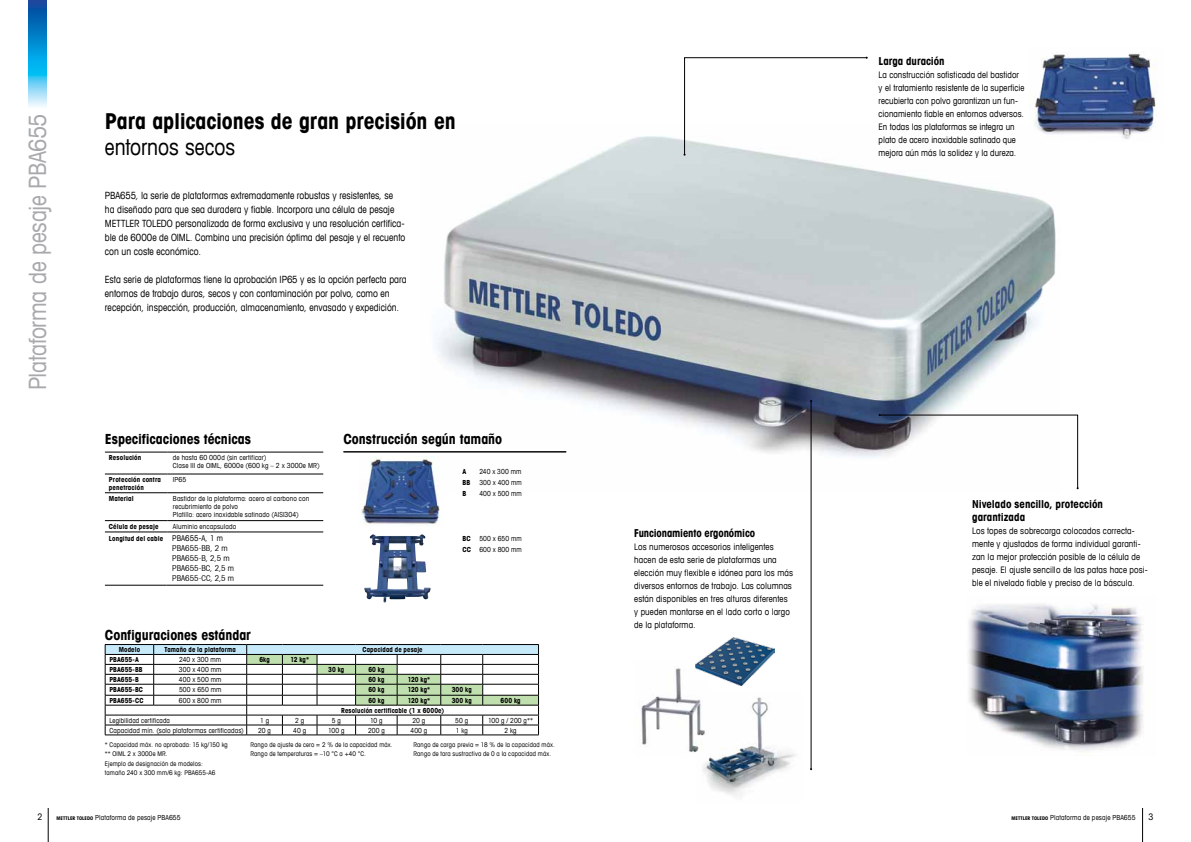
<style>
.page{position:relative;width:1191px;height:842px;background:#fff}
.page>*{position:absolute;margin:0;border:0;box-sizing:border-box;transform-origin:0 0}
.t1{font:condensed 24px "Avant Garde Com";letter-spacing:-.015em;color:#a7a9ac}
.t2{font:700 condensed 22px "Avant Garde Com";letter-spacing:-.005em;color:#000}
.t3{font:condensed 22px "Avant Garde Com";letter-spacing:-.005em;color:#000}
.t4{font:700 condensed 14px "Avant Garde Com";letter-spacing:-.005em;color:#000}
.t5{font:700 condensed 11px/13px "Avant Garde Com";letter-spacing:-.005em;color:#000}
.t6{font:condensed 10px/14px "Avant Garde Com";color:#000}
.t7{font:condensed 9px/13px "Avant Garde Com";letter-spacing:.01em;color:#000}
.t8{font:condensed 8px/10px "Avant Garde";color:#000}
.t9{font:condensed 7px/8px "Avant Garde Com";letter-spacing:.015em;color:#000}
.t10{font:700 condensed 7px/8px "Avant Garde Com";letter-spacing:.015em;color:#000}
.t11{font:condensed 6.5px/9px "Avant Garde Com";letter-spacing:.02em;color:#000}
.s1{font-weight:400;font-size:8px}
.s2{font-weight:700}
.s3{font-weight:700;font-size:5px}
</style>
<div class="page">
<img style="left:421px;top:136px;width:635px;height:358px">
<img style="left:28px;top:0;width:18px;height:107px">
<hr style="left:1142px;top:808px;width:1px;height:34px;background:#000">
<hr style="left:48px;top:808px;width:1px;height:34px;background:#000">
<svg style="left:878px;top:414px;width:200px;height:75px"></svg>
<img style="left:359px;top:456px;width:85px;height:70px">
<img style="left:364px;top:534px;width:67px;height:69px">
<img style="left:702px;top:697px;width:94px;height:99px">
<img style="left:641px;top:668px;width:67px;height:89px">
<svg style="left:683px;top:57px;width:184px;height:99px"></svg>
<hr style="left:811px;top:401px;width:1px;height:368px;background:#000">
<img style="left:695px;top:637px;width:79px;height:49px">
<img style="left:1029px;top:53px;width:127px;height:89px">
<img style="left:968px;top:604px;width:176px;height:147px">
<svg style="left:105px;top:644px;width:434px;height:91px"></svg>
<hr style="left:105px;top:735px;width:49px;height:1px;background:#000">
<hr style="left:154px;top:735px;width:93px;height:1px;background:#000">
<hr style="left:247px;top:735px;width:35px;height:1px;background:#000">
<hr style="left:282px;top:735px;width:35px;height:1px;background:#000">
<hr style="left:317px;top:735px;width:38px;height:1px;background:#000">
<hr style="left:355px;top:735px;width:42px;height:1px;background:#000">
<hr style="left:397px;top:735px;width:44px;height:1px;background:#000">
<hr style="left:441px;top:735px;width:42px;height:1px;background:#000">
<hr style="left:483px;top:735px;width:56px;height:1px;background:#000">
<hr style="left:105px;top:452px;width:62px;height:1px;background:#000">
<hr style="left:105px;top:474px;width:62px;height:1px;background:#000">
<hr style="left:105px;top:492px;width:62px;height:1px;background:#000">
<hr style="left:167px;top:452px;width:156px;height:1px;background:#000">
<hr style="left:167px;top:474px;width:156px;height:1px;background:#000">
<hr style="left:167px;top:492px;width:156px;height:1px;background:#000">
<hr style="left:105px;top:532px;width:62px;height:1px;background:#000">
<hr style="left:167px;top:532px;width:156px;height:1px;background:#000">
<hr style="left:105px;top:520px;width:62px;height:1px;background:#000">
<hr style="left:167px;top:520px;width:156px;height:1px;background:#000">
<hr style="left:343px;top:452px;width:223px;height:1px;background:#000">
<hr style="left:105px;top:585px;width:62px;height:1px;background:#000">
<hr style="left:167px;top:585px;width:156px;height:1px;background:#000">
<h1 class="t1" style="left:23px;top:390px;width:278px;rotate:-90deg">Plataforma de pesaje PBA655</h1>
<h2 class="t2" style="left:105px;top:107px;width:352px">Para aplicaciones de gran precisión en</h2>
<h2 class="t3" style="left:105px;top:134px;width:132px">entornos secos</h2>
<p class="t6" style="left:105px;top:188px;width:302px">PBA655, la serie de plataformas extremadamente robustas y resistentes, se ha diseñado para que sea duradera y fiable. Incorpora una célula de pesaje METTLER TOLEDO personalizada de forma exclusiva y una resolución certifica&shy;ble de 6000e de OIML. Combina una precisión óptima del pesaje y el recuento con un coste económico.</p>
<p class="t6" style="left:105px;top:272px;width:303px">Esta serie de plataformas tiene la aprobación IP65 y es la opción perfecta para entornos de trabajo duros, secos y con contaminación por polvo, como en recepción, inspección, producción, almacenamiento, envasado y expedición.</p>
<h3 class="t4" style="left:105px;top:430px;width:148px">Especificaciones técnicas</h3>
<p class="t10" style="left:109px;top:453px;width:34px">Resolución</p>
<p class="t9" style="left:173px;top:453px;width:148px">de hasta 60 000d (sin certificar)<br>Clase III de OIML, 6000e (600 kg – 2 x 3000e MR)</p>
<p class="t10" style="left:109px;top:475px;width:54px">Protección contra penetración</p>
<p class="t9" style="left:173px;top:475px;width:15px">IP65</p>
<p class="t10" style="left:109px;top:495px;width:26px">Material</p>
<p class="t9" style="left:173px;top:495px;width:138px">Bastidor de la plataforma: acero al carbono con recubrimiento de polvo<br>Platillo: acero inoxidable satinado (AISI304)</p>
<p class="t10" style="left:109px;top:522px;width:51px">Célula de pesaje</p>
<p class="t9" style="left:173px;top:522px;width:65px">Aluminio encapsulado</p>
<p class="t10" style="left:109px;top:534px;width:115px">Longitud del cable <span class="s1">PBA655-A, 1 m</span></p>
<p class="t8" style="left:172px;top:543px;width:63px">PBA655-BB, 2 m<br>PBA655-B, 2,5 m<br>PBA655-BC, 2,5 m<br>PBA655-CC, 2,5 m</p>
<h3 class="t4" style="left:105px;top:626px;width:148px">Configuraciones estándar</h3>
<h3 class="t4" style="left:343px;top:430px;width:160px">Construcción según tamaño</h3>
<p class="t10" style="left:462px;top:468px;width:5px">A</p>
<p class="t9" style="left:479px;top:468px;width:43px">240 x 300 mm</p>
<p class="t10" style="left:462px;top:479px;width:9px">BB</p>
<p class="t9" style="left:479px;top:479px;width:44px">300 x 400 mm</p>
<p class="t10" style="left:462px;top:490px;width:5px">B</p>
<p class="t9" style="left:479px;top:490px;width:44px">400 x 500 mm</p>
<p class="t9" style="left:462px;top:532px;width:61px;line-height:11px"><span class="s2">BC</span> 500 x 650 mm<br><span class="s2">CC</span> 600 x 800 mm</p>
<p class="t10" style="left:119px;top:645px;width:23px">Modelo</p>
<p class="t10" style="left:164px;top:645px;width:73px">Tamaño de la plataforma</p>
<p class="t10" style="left:362px;top:645px;width:62px">Capacidad de pesaje</p>
<p class="t10" style="left:109px;top:655px;width:31px">PBA655-A</p>
<p class="t9" style="left:179px;top:655px;width:43px">240 x 300 mm</p>
<p class="t10" style="left:259px;top:655px;width:12px">6kg</p>
<p class="t10" style="left:290px;top:655px;width:20px">12 kg*</p>
<p class="t10" style="left:109px;top:665px;width:35px">PBA655-BB</p>
<p class="t9" style="left:179px;top:665px;width:44px">300 x 400 mm</p>
<p class="t10" style="left:328px;top:665px;width:18px">30 kg</p>
<p class="t10" style="left:368px;top:665px;width:18px">60 kg</p>
<p class="t10" style="left:109px;top:675px;width:31px">PBA655-B</p>
<p class="t9" style="left:179px;top:675px;width:44px">400 x 500 mm</p>
<p class="t10" style="left:368px;top:675px;width:18px">60 kg</p>
<p class="t10" style="left:408px;top:675px;width:24px">120 kg*</p>
<p class="t10" style="left:109px;top:685px;width:35px">PBA655-BC</p>
<p class="t9" style="left:179px;top:686px;width:44px">500 x 650 mm</p>
<p class="t10" style="left:368px;top:685px;width:18px">60 kg</p>
<p class="t10" style="left:408px;top:685px;width:24px">120 kg*</p>
<p class="t10" style="left:452px;top:685px;width:21px">300 kg</p>
<p class="t10" style="left:109px;top:696px;width:36px">PBA655-CC</p>
<p class="t9" style="left:179px;top:696px;width:44px">600 x 800 mm</p>
<p class="t10" style="left:368px;top:696px;width:18px">60 kg</p>
<p class="t10" style="left:408px;top:696px;width:24px">120 kg*</p>
<p class="t10" style="left:452px;top:696px;width:21px">300 kg</p>
<p class="t10" style="left:500px;top:696px;width:21px">600 kg</p>
<p class="t10" style="left:341px;top:706px;width:104px">Resolución certificable (1 x 6000e)</p>
<p class="t9" style="left:109px;top:716px;width:62px">Legibilidad certificada</p>
<p class="t9" style="left:260px;top:716px;width:11px">1 g</p>
<p class="t9" style="left:295px;top:716px;width:11px">2 g</p>
<p class="t9" style="left:332px;top:716px;width:11px">5 g</p>
<p class="t9" style="left:370px;top:716px;width:14px">10 g</p>
<p class="t9" style="left:412px;top:716px;width:14px">20 g</p>
<p class="t9" style="left:455px;top:716px;width:14px">50 g</p>
<p class="t9" style="left:488px;top:716px;width:46px">100 g / 200 g**</p>
<p class="t9" style="left:109px;top:726px;width:136px">Capacidad mín. (solo plataformas certificadas)</p>
<p class="t9" style="left:258px;top:726px;width:14px">20 g</p>
<p class="t9" style="left:293px;top:726px;width:14px">40 g</p>
<p class="t9" style="left:328px;top:726px;width:18px">100 g</p>
<p class="t9" style="left:368px;top:726px;width:18px">200 g</p>
<p class="t9" style="left:410px;top:726px;width:18px">400 g</p>
<p class="t9" style="left:456px;top:726px;width:14px">1 kg</p>
<p class="t9" style="left:504px;top:726px;width:14px">2 kg</p>
<p class="t11" style="left:105px;top:740px;width:124px">* Capacidad máx. no aprobada: 15 kg/150 kg ** OIML 2 x 3000e MR.</p>
<p class="t11" style="left:105px;top:759px;width:112px">Ejemplo de designación de modelos: tamaño 240 x 300 mm/6 kg: PBA655-A6</p>
<p class="t11" style="left:250px;top:740px;width:144px">Rango de ajuste de cero = 2 % de la capacidad máx.</p>
<p class="t11" style="left:413px;top:740px;width:143px">Rango de carga previa = 18 % de la capacidad máx.</p>
<p class="t11" style="left:250px;top:749px;width:117px">Rango de temperaturas = –10 °C a +40 °C.</p>
<p class="t11" style="left:413px;top:749px;width:139px">Rango de tara sustractiva de 0 a la capacidad máx.</p>
<p class="t5" style="left:634px;top:526px;width:122px">Funcionamiento ergonómico</p>
<p class="t7" style="left:634px;top:540px;width:160px">Los numerosos accesorios inteligentes hacen de esta serie de plataformas una elección muy flexible e idónea para los más diversos entornos de trabajo. Las columnas están disponibles en tres alturas diferentes y pueden montarse en el lado corto o largo de la plataforma.</p>
<p class="t5" style="left:878px;top:54px;width:67px">Larga duración</p>
<p class="t7" style="left:878px;top:68px;width:147px">La construcción sofisticada del bastidor y el tratamiento resistente de la superficie recubierta con polvo garantizan un fun&shy;cionamiento fiable en entornos adversos.<br>En todas las plataformas se integra un plato de acero inoxidable satinado que mejora aún más la solidez y la dureza.</p>
<p class="t5" style="left:972px;top:497px;width:132px">Nivelado sencillo, protección garantizada</p>
<p class="t7" style="left:972px;top:524px;width:177px">Los topes de sobrecarga colocados correcta&shy;mente y ajustados de forma individual garanti&shy;zan la mejor protección posible de la célula de pesaje. El ajuste sencillo de las patas hace posi&shy;ble el nivelado fiable y preciso de la báscula.</p>
<p class="t7" style="left:38px;top:810px;width:7px">2</p>
<p class="t7" style="left:1148px;top:810px;width:7px">3</p>
<p class="t9" style="left:57px;top:813px;width:126px"><span class="s3">METTLER -TOLEDO</span> Plataforma de pesaje PBA655</p>
<p class="t9" style="left:1011px;top:813px;width:126px"><span class="s3">METTLER -TOLEDO</span> Plataforma de pesaje PBA655</p>
</div>
